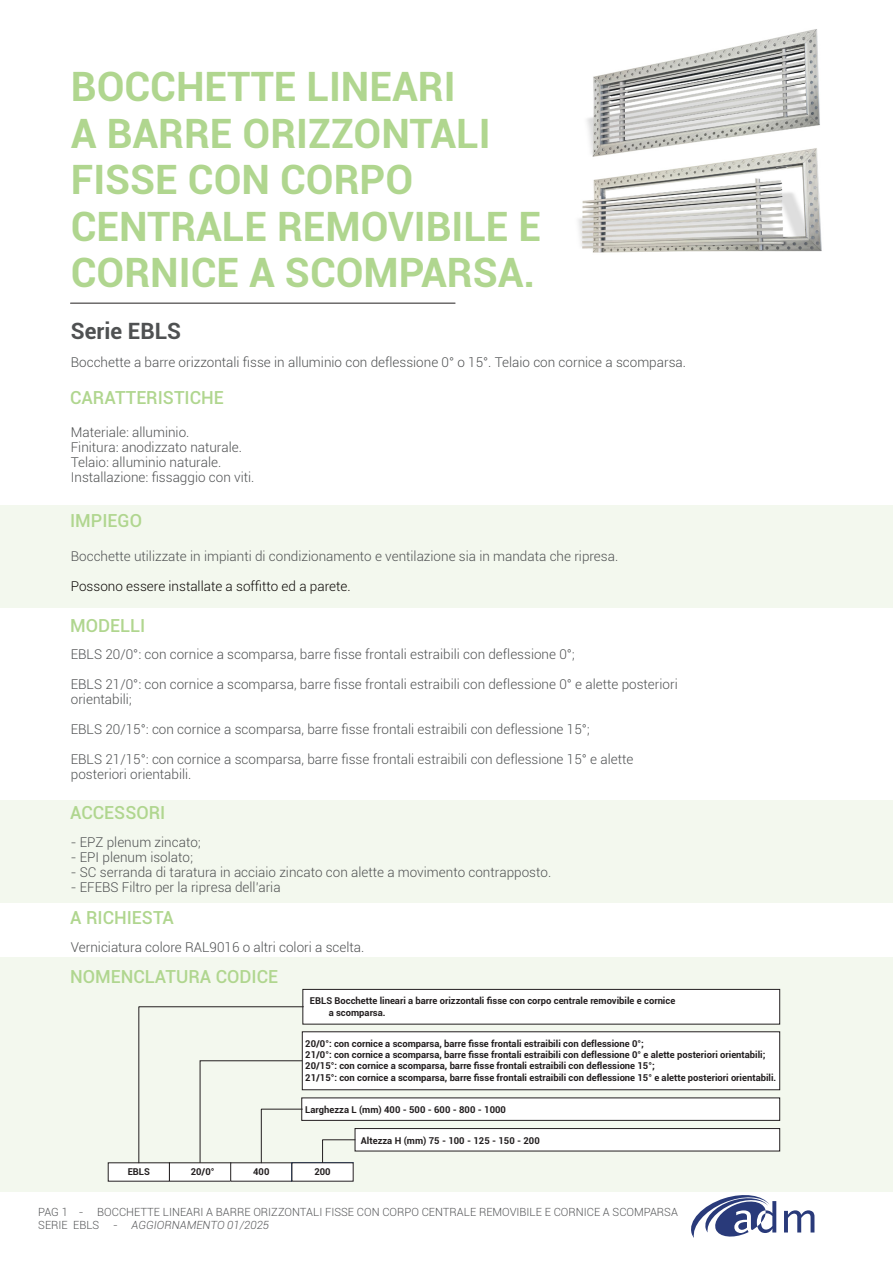
<style>
.page{position:relative;width:893px;height:1263px;background:#fff}
.page>*{position:absolute;margin:0;border:0;box-sizing:border-box;transform-origin:0 0}
.Titolo{font:700 40.5px/46.5px "Roboto";color:#b0d68f}
.t1{font:700 22.5px "Roboto";color:#4f5152}
.Sottotitolo_colorato{font:500 18px "Roboto";color:#b0d68f}
.Testo{font:300 13.5px/15px "Roboto";color:#4f5152}
.Testo-2{font:300 13.5px "Roboto";color:#0c0806}
.t2{font:300 11.25px/13.5px "Roboto";color:#57585a}
.t3{font:700 9.45px/11.2px "Roboto";color:#231f20}
.s1{font-style:italic}
</style>
<div class="page">
<svg style="left:691px;top:1195px;width:85px;height:43px"></svg>
<svg style="left:784px;top:1210px;width:30px;height:22px"></svg>
<div style="left:0;top:957px;width:893px;height:235px;background:#f3f8ee"></div>
<div style="left:0;top:800px;width:893px;height:102px;background:#f3f8ee"></div>
<div style="left:0;top:505px;width:893px;height:103px;background:#f3f8ee"></div>
<img style="left:578px;top:29px;width:244px;height:224px">
<hr style="left:71px;top:303px;width:384px;height:1px;background:#231f20">
<div style="left:108px;top:1163px;width:61px;height:18px;background:#fff"></div>
<div style="left:169px;top:1163px;width:62px;height:18px;background:#fff"></div>
<div style="left:231px;top:1163px;width:61px;height:18px;background:#fff"></div>
<div style="left:303px;top:989px;width:477px;height:35px;background:#fff"></div>
<div style="left:302px;top:989px;width:478px;height:35px;border:1px solid #231f20"></div>
<div style="left:302px;top:1098px;width:478px;height:22px;background:#fff"></div>
<div style="left:301px;top:1097px;width:479px;height:24px;border:1px solid #231f20"></div>
<div style="left:302px;top:1032px;width:478px;height:58px;background:#fff"></div>
<div style="left:302px;top:1031px;width:478px;height:59px;border:1px solid #231f20"></div>
<div style="left:355px;top:1128px;width:425px;height:23px;background:#fff"></div>
<div style="left:355px;top:1128px;width:425px;height:23px;border:1px solid #231f20"></div>
<svg style="left:322px;top:1139px;width:34px;height:23px"></svg>
<svg style="left:138px;top:1006px;width:166px;height:157px"></svg>
<div style="left:292px;top:1163px;width:61px;height:18px;background:#fff"></div>
<div style="left:292px;top:1162px;width:62px;height:19px;border:1px solid #231f20"></div>
<p class="Titolo" style="left:71px;top:62px;width:472px">BOCCHETTE LINEARI<br>A BARRE ORIZZONTALI<br>FISSE CON CORPO<br>CENTRALE REMOVIBILE E<br>CORNICE A SCOMPARSA.</p>
<p class="t1" style="left:71px;top:315px;width:112px">Serie EBLS</p>
<p class="Testo" style="left:71px;top:355px;width:617px">Bocchette a barre orizzontali fisse in alluminio con deflessione 0° o 15°. Telaio con cornice a scomparsa.</p>
<p class="Sottotitolo_colorato" style="left:70px;top:385px;width:155px">CARATTERISTICHE</p>
<p class="Testo" style="left:71px;top:424px;width:120px">Materiale: alluminio.</p>
<p class="Testo" style="left:71px;top:439px;width:173px">Finitura: anodizzato naturale.</p>
<p class="Testo" style="left:71px;top:454px;width:152px">Telaio: alluminio naturale.</p>
<p class="Testo" style="left:71px;top:469px;width:185px">Installazione: fissaggio con viti.</p>
<p class="Sottotitolo_colorato" style="left:70px;top:508px;width:73px">IMPIEGO</p>
<p class="Testo" style="left:71px;top:549px;width:549px">Bocchette utilizzate in impianti di condizionamento e ventilazione sia in mandata che ripresa.</p>
<p class="Testo-2" style="left:71px;top:577px;width:281px">Possono essere installate a soffitto ed a parete.</p>
<p class="Sottotitolo_colorato" style="left:70px;top:612px;width:77px">MODELLI</p>
<p class="Testo" style="left:71px;top:646px;width:505px">EBLS 20/0°: con cornice a scomparsa, barre fisse frontali estraibili con deflessione 0°;</p>
<p class="Testo" style="left:71px;top:676px;width:608px">EBLS 21/0°: con cornice a scomparsa, barre fisse frontali estraibili con deflessione 0° e alette posteriori orientabili;</p>
<p class="Testo" style="left:71px;top:721px;width:520px">EBLS 20/15°: con cornice a scomparsa, barre fisse frontali estraibili con deflessione 15°;</p>
<p class="Testo" style="left:71px;top:751px;width:564px">EBLS 21/15°: con cornice a scomparsa, barre fisse frontali estraibili con deflessione 15° e alette posteriori orientabili.</p>
<p class="Sottotitolo_colorato" style="left:70px;top:800px;width:97px">ACCESSORI</p>
<p class="Testo" style="left:71px;top:834px;width:131px">- EPZ plenum zincato;</p>
<p class="Testo" style="left:71px;top:849px;width:124px">- EPI plenum isolato;</p>
<p class="Testo" style="left:71px;top:864px;width:482px">- SC serranda di taratura in acciaio zincato con alette a movimento contrapposto.</p>
<p class="Testo" style="left:71px;top:879px;width:211px">- EFEBS Filtro per la ripresa dell’aria</p>
<p class="Sottotitolo_colorato" style="left:70px;top:905px;width:105px">A RICHIESTA</p>
<p class="Testo" style="left:71px;top:939px;width:295px">Verniciatura colore RAL9016 o altri colori a scelta.</p>
<p class="Sottotitolo_colorato" style="left:70px;top:964px;width:210px">NOMENCLATURA CODICE</p>
<p class="t3" style="left:128px;top:1166px;width:24px">EBLS</p>
<p class="t3" style="left:191px;top:1166px;width:25px">20/0°</p>
<p class="t3" style="left:253px;top:1166px;width:18px">400</p>
<p class="t3" style="left:329px;top:995px;width:348px;text-indent:-19px">EBLS Bocchette lineari a barre orizzontali fisse con corpo centrale removibile e cornice a scomparsa.</p>
<p class="t3" style="left:305px;top:1037px;width:472px">20/0°: con cornice a scomparsa, barre fisse frontali estraibili con deflessione 0°;<br>21/0°: con cornice a scomparsa, barre fisse frontali estraibili con deflessione 0° e alette posteriori orientabili; 20/15°: con cornice a scomparsa, barre fisse frontali estraibili con deflessione 15°;<br>21/15°: con cornice a scomparsa, barre fisse frontali estraibili con deflessione 15° e alette posteriori orientabili.</p>
<p class="t3" style="left:305px;top:1103px;width:202px">Larghezza L (mm) 400 - 500 - 600 - 800 - 1000</p>
<p class="t3" style="left:314px;top:1166px;width:18px">200</p>
<p class="t3" style="left:361px;top:1134px;width:180px">Altezza H (mm) 75 - 100 - 125 - 150 - 200</p>
<p class="t2" style="left:38px;top:1204px;width:641px">PAG 1 - BOCCHETTE LINEARI A BARRE ORIZZONTALI FISSE CON CORPO CENTRALE REMOVIBILE E CORNICE A SCOMPARSA<br>SERIE EBLS - <span class="s1">AGGIORNAMENTO 01/2025</span></p>
</div>
